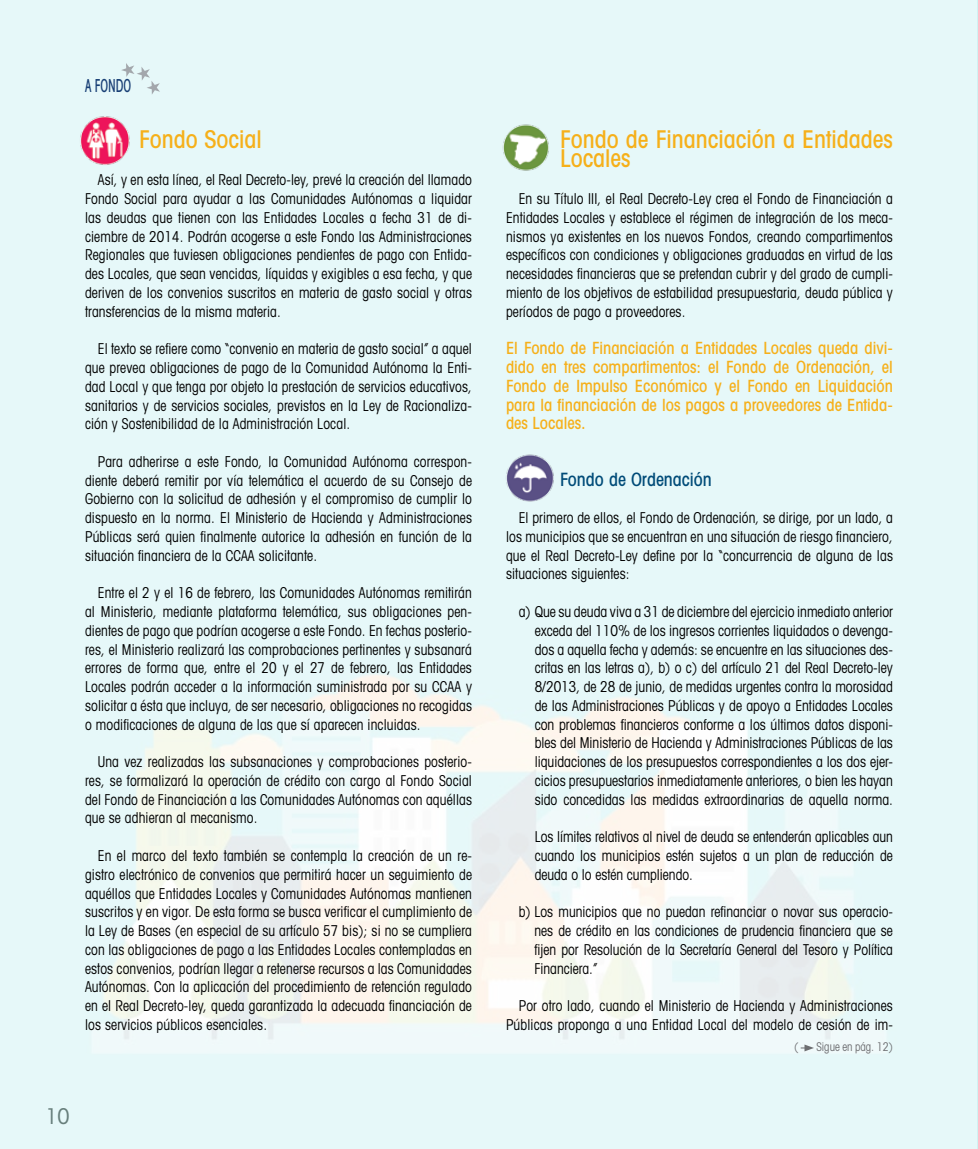
<style>
.page{position:relative;width:978px;height:1149px;background:#fff}
.page>*{position:absolute;margin:0;border:0;box-sizing:border-box;transform-origin:0 0}
.t1{font:500 condensed 24.45px/18.8px "Avant Garde";color:#f6b01a}
.t2{font:condensed 21.75px "Avant Garde";color:#727874}
.t3{font:500 condensed 18.3px "Avant Garde";color:#004b78}
.t4{font:500 condensed 17.85px "Avant Garde";color:#183f75;scale:.7 1}
.t5{font:500 condensed 16.8px/18.8px "Avant Garde";color:#f6b01a;text-align:justify}
.t6{font:condensed 15px/18.8px "Avant Garde";letter-spacing:.01em;color:#000;text-align:justify;scale:.9 1}
.t7{font:condensed 15px/18.8px "Avant Garde";letter-spacing:.01em;color:#000;text-align:justify;scale:.91 1}
.t8{font:condensed 12px "Avant Garde";color:#6d6e71;scale:.9 1}
</style>
<div class="page">
<img style="left:74px;top:109px;width:62px;height:60px">
<img style="left:495px;top:120px;width:60px;height:54px">
<img style="left:498px;top:449px;width:60px;height:55px">
<svg style="left:801px;top:1044px;width:13px;height:7px"></svg>
<svg style="left:121px;top:63px;width:39px;height:32px"></svg>
<p class="t4" style="left:85px;top:75px;width:67px">A FONDO</p>
<h1 class="t1" style="left:139px;top:129px;width:124px">Fondo Social</h1>
<p class="t6" style="left:85px;top:170px;width:431px;text-indent:13px">Así, y en esta línea, el Real Decreto-ley, prevé la creación del llamado Fondo Social para ayudar a las Comunidades Autónomas a liquidar las deudas que tienen con las Entidades Locales a fecha 31 de di&shy;ciembre de 2014. Podrán acogerse a este Fondo las Administraciones Regionales que tuviesen obligaciones pendientes de pago con Entida&shy;des Locales, que sean vencidas, líquidas y exigibles a esa fecha, y que deriven de los convenios suscritos en materia de gasto social y otras transferencias de la misma materia.</p>
<p class="t6" style="left:85px;top:339px;width:431px;text-indent:13px">El texto se refiere como “convenio en materia de gasto social” a aquel que prevea obligaciones de pago de la Comunidad Autónoma la Enti&shy;dad Local y que tenga por objeto la prestación de servicios educativos, sanitarios y de servicios sociales, previstos en la Ley de Racionaliza&shy;ción y Sostenibilidad de la Administración Local.</p>
<p class="t6" style="left:85px;top:451px;width:431px;text-indent:13px">Para adherirse a este Fondo, la Comunidad Autónoma correspon&shy;diente deberá remitir por vía telemática el acuerdo de su Consejo de Gobierno con la solicitud de adhesión y el compromiso de cumplir lo dispuesto en la norma. El Ministerio de Hacienda y Administraciones Públicas será quien finalmente autorice la adhesión en función de la situación financiera de la CCAA solicitante.</p>
<p class="t6" style="left:85px;top:583px;width:431px;text-indent:13px">Entre el 2 y el 16 de febrero, las Comunidades Autónomas remitirán al Ministerio, mediante plataforma telemática, sus obligaciones pen&shy;dientes de pago que podrían acogerse a este Fondo. En fechas posterio&shy;res, el Ministerio realizará las comprobaciones pertinentes y subsanará errores de forma que, entre el 20 y el 27 de febrero, las Entidades Locales podrán acceder a la información suministrada por su CCAA y solicitar a ésta que incluya, de ser necesario, obligaciones no recogidas o modificaciones de alguna de las que sí aparecen incluidas.</p>
<p class="t6" style="left:85px;top:751px;width:431px;text-indent:13px">Una vez realizadas las subsanaciones y comprobaciones posterio&shy;res, se formalizará la operación de crédito con cargo al Fondo Social del Fondo de Financiación a las Comunidades Autónomas con aquéllas que se adhieran al mecanismo.</p>
<p class="t6" style="left:85px;top:845px;width:431px;text-indent:13px">En el marco del texto también se contempla la creación de un re&shy;gistro electrónico de convenios que permitirá hacer un seguimiento de aquéllos que Entidades Locales y Comunidades Autónomas mantienen suscritos y en vigor. De esta forma se busca verificar el cumplimiento de la Ley de Bases (en especial de su artículo 57 bis); si no se cumpliera con las obligaciones de pago a las Entidades Locales contempladas en estos convenios, podrían llegar a retenerse recursos a las Comunidades Autónomas. Con la aplicación del procedimiento de retención regulado en el Real Decreto-ley, queda garantizada la adecuada financiación de los servicios públicos esenciales.</p>
<h2 class="t2" style="left:45px;top:1101px;width:26px">10</h2>
<h1 class="t1" style="left:560px;top:129px;width:334px">Fondo de Financiación a Entidades<br>Locales</h1>
<p class="t6" style="left:506px;top:189px;width:431px;text-indent:13px">En su Título III, el Real Decreto-Ley crea el Fondo de Financiación a Entidades Locales y establece el régimen de integración de los meca&shy;nismos ya existentes en los nuevos Fondos, creando compartimentos específicos con condiciones y obligaciones graduadas en virtud de las necesidades financieras que se pretendan cubrir y del grado de cumpli&shy;miento de los objetivos de estabilidad presupuestaria, deuda pública y períodos de pago a proveedores.</p>
<p class="t5" style="left:506px;top:338px;width:388px">El Fondo de Financiación a Entidades Locales queda divi&shy;dido en tres compartimentos: el Fondo de Ordenación, el Fondo de Impulso Económico y el Fondo en Liquidación para la financiación de los pagos a proveedores de Entida&shy;des Locales.</p>
<p class="t3" style="left:560px;top:467px;width:153px">Fondo de Ordenación</p>
<p class="t6" style="left:506px;top:508px;width:432px;text-indent:13px">El primero de ellos, el Fondo de Ordenación, se dirige, por un lado, a los municipios que se encuentran en una situación de riesgo financiero, que el Real Decreto-Ley define por la “concurrencia de alguna de las situaciones siguientes:</p>
<p class="t7" style="left:535px;top:601px;width:395px;text-indent:-16px">a) Que su deuda viva a 31 de diciembre del ejercicio inmediato anterior exceda del 110% de los ingresos corrientes liquidados o devenga&shy;dos a aquella fecha y además: se encuentre en las situaciones des&shy;critas en las letras a), b) o c) del artículo 21 del Real Decreto-ley 8/2013, de 28 de junio, de medidas urgentes contra la morosidad de las Administraciones Públicas y de apoyo a Entidades Locales con problemas financieros conforme a los últimos datos disponi&shy;bles del Ministerio de Hacienda y Administraciones Públicas de las liquidaciones de los presupuestos correspondientes a los dos ejer&shy;cicios presupuestarios inmediatamente anteriores, o bien les hayan sido concedidas las medidas extraordinarias de aquella norma.</p>
<p class="t6" style="left:535px;top:826px;width:400px">Los límites relativos al nivel de deuda se entenderán aplicables aun cuando los municipios estén sujetos a un plan de reducción de deuda o lo estén cumpliendo.</p>
<p class="t6" style="left:534px;top:901px;width:400px;text-indent:-16px">b) Los municipios que no puedan refinanciar o novar sus operacio&shy;nes de crédito en las condiciones de prudencia financiera que se fijen por Resolución de la Secretaría General del Tesoro y Política Financiera.”</p>
<p class="t6" style="left:506px;top:995px;width:431px;text-align:right">Por otro lado, cuando el Ministerio de Hacienda y Administraciones<br>Públicas proponga a una Entidad Local del modelo de cesión de im-</p>
<p class="t8" style="left:794px;top:1039px;width:6px">(</p>
<p class="t8" style="left:816px;top:1039px;width:86px">Sigue en pág. 12)</p>
</div>
